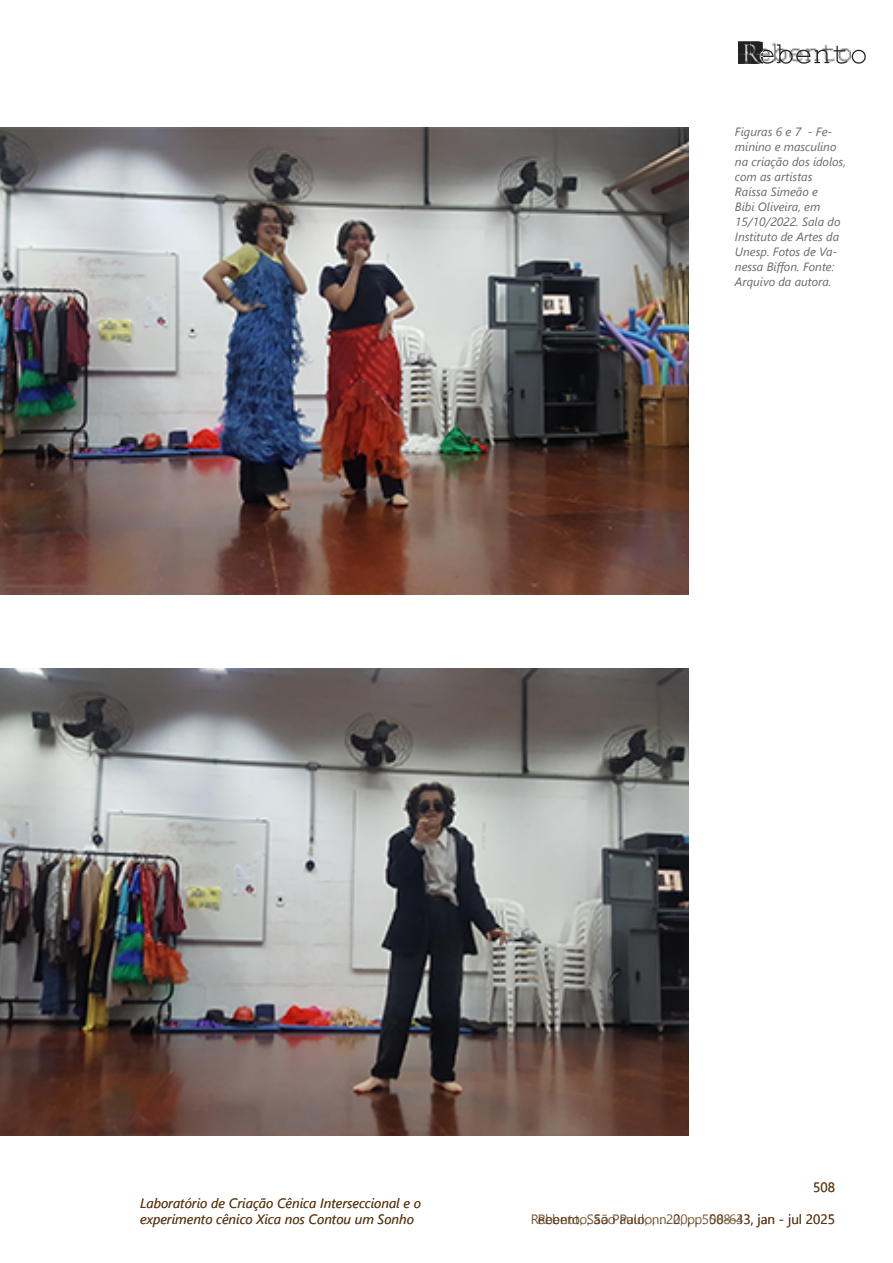
<style>
.page{position:relative;width:893px;height:1263px;background:#fff}
.page>*{position:absolute;margin:0;border:0;box-sizing:border-box;transform-origin:0 0}
.t1{font:italic 13.5px/16.2px "Segoe UI";color:#502800}
.t2{font:13.5px "Segoe UI Emoji";color:#502800}
.t3{font:13.5px "Segoe UI";color:#502800}
.t4{font:italic 12px/15px "Segoe UI";color:#212121}
</style>
<div class="page">
<img style="left:0;top:128px;width:689px;height:466px">
<img style="left:0;top:669px;width:689px;height:466px">
<svg style="left:738px;top:42px;width:128px;height:22px"></svg>
<p class="t4" style="left:735px;top:123px;width:112px">Figuras 6 e 7 - Fe&shy;minino e masculino na criação dos ídolos, com as artistas<br>Raíssa Simeão e<br>Bibi Oliveira, em<br>15/10/2022. Sala do<br>Instituto de Artes da<br>Unesp. Fotos de Va&shy;nessa Biffon. Fonte:<br>Arquivo da autora.</p>
<p class="t1" style="left:140px;top:1193px;width:282px">Laboratório de Criação Cênica Interseccional e o experimento cênico Xica nos Contou um Sonho</p>
<p class="t2" style="left:560px;top:1211px;width:22px">■▼□</p>
<p class="t2" style="left:601px;top:1211px;width:60px">□ ◆●□ ■</p>
<p class="t2" style="left:567px;top:1211px;width:22px">■▼□</p>
<p class="t2" style="left:608px;top:1211px;width:60px">□ ◆●□ ■</p>
<p class="t2" style="left:736px;top:1211px;width:67px">✔✓ ■ ◆●</p>
<p class="t3" style="left:813px;top:1174px;width:23px">508</p>
</div>
